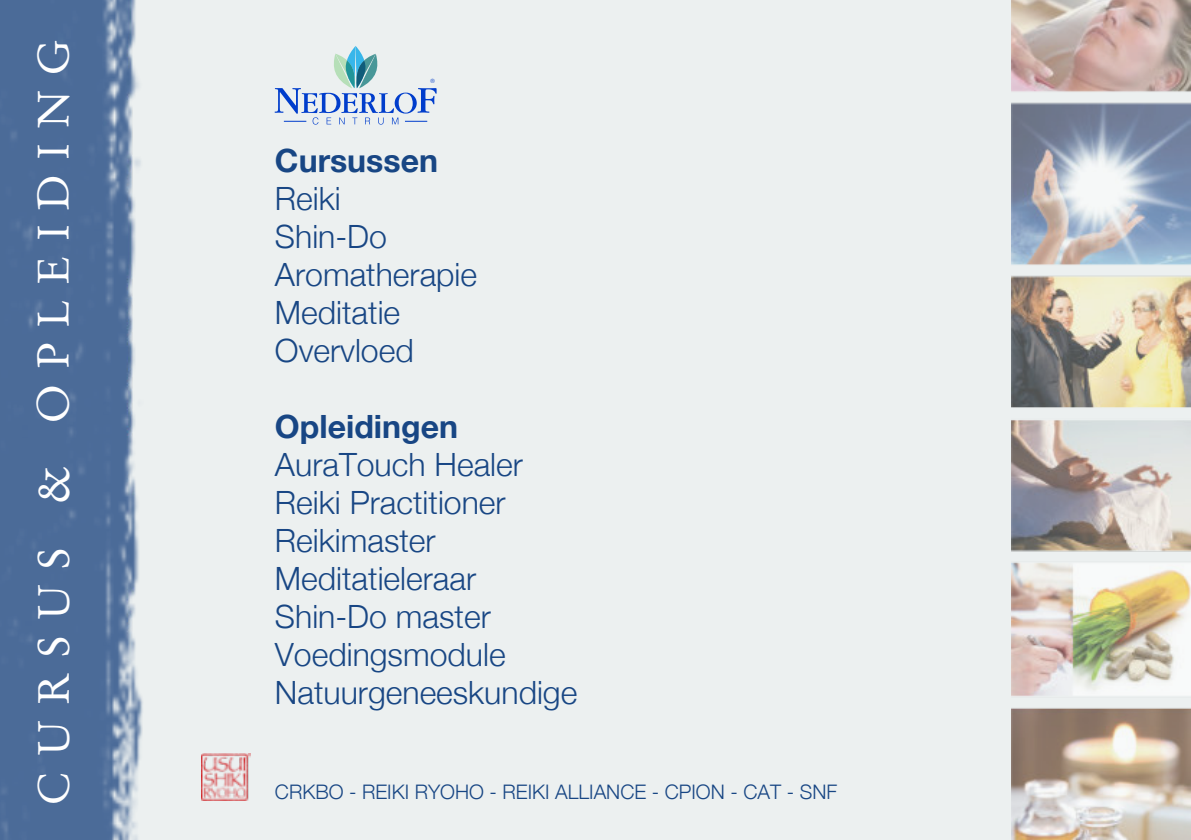
<style>
.page{position:relative;width:1191px;height:840px;background:#fff}
.page>*{position:absolute;margin:0;border:0;box-sizing:border-box;transform-origin:0 0}
.t1{font:44px "Garamond CG";letter-spacing:.36em;color:#fff}
.t2{font:300 32px/38px "Helvetica Neue";color:#184684}
.t3{font:700 32px "Helvetica Neue";color:#184684}
.t4{font:300 20px "Helvetica Neue";color:#184684}
.t5{font:5.8px "Helvetica";color:#0a43c9}
</style>
<div class="page">
<div style="left:144px;top:0;width:867px;height:839px;background:#ecf0f0"></div>
<img style="left:0;top:0;width:144px;height:839px">
<img style="left:1011px;top:0;width:180px;height:839px">
<img style="left:201px;top:753px;width:49px;height:47px">
<svg style="left:274px;top:46px;width:162px;height:78px;background:#c7d8e6"></svg>
<h1 class="t1" style="left:35px;top:804px;width:766px;rotate:-90deg">CURSUS &amp; OPLEIDING</h1>
<p class="t5" style="left:430px;top:79px;width:6px">®</p>
<p class="t3" style="left:275px;top:140px;width:165px">Cursussen</p>
<p class="t2" style="left:275px;top:178px;width:204px">Reiki<br>Shin-Do<br>Aromatherapie<br>Meditatie<br>Overvloed</p>
<p class="t3" style="left:275px;top:406px;width:185px">Opleidingen</p>
<p class="t2" style="left:275px;top:444px;width:304px">AuraTouch Healer<br>Reiki Practitioner<br>Reikimaster<br>Meditatieleraar<br>Shin-Do master<br>Voedingsmodule<br>Natuurgeneeskundige</p>
<p class="t4" style="left:275px;top:779px;width:563px">CRKBO - REIKI RYOHO - REIKI ALLIANCE - CPION - CAT - SNF</p>
</div>
